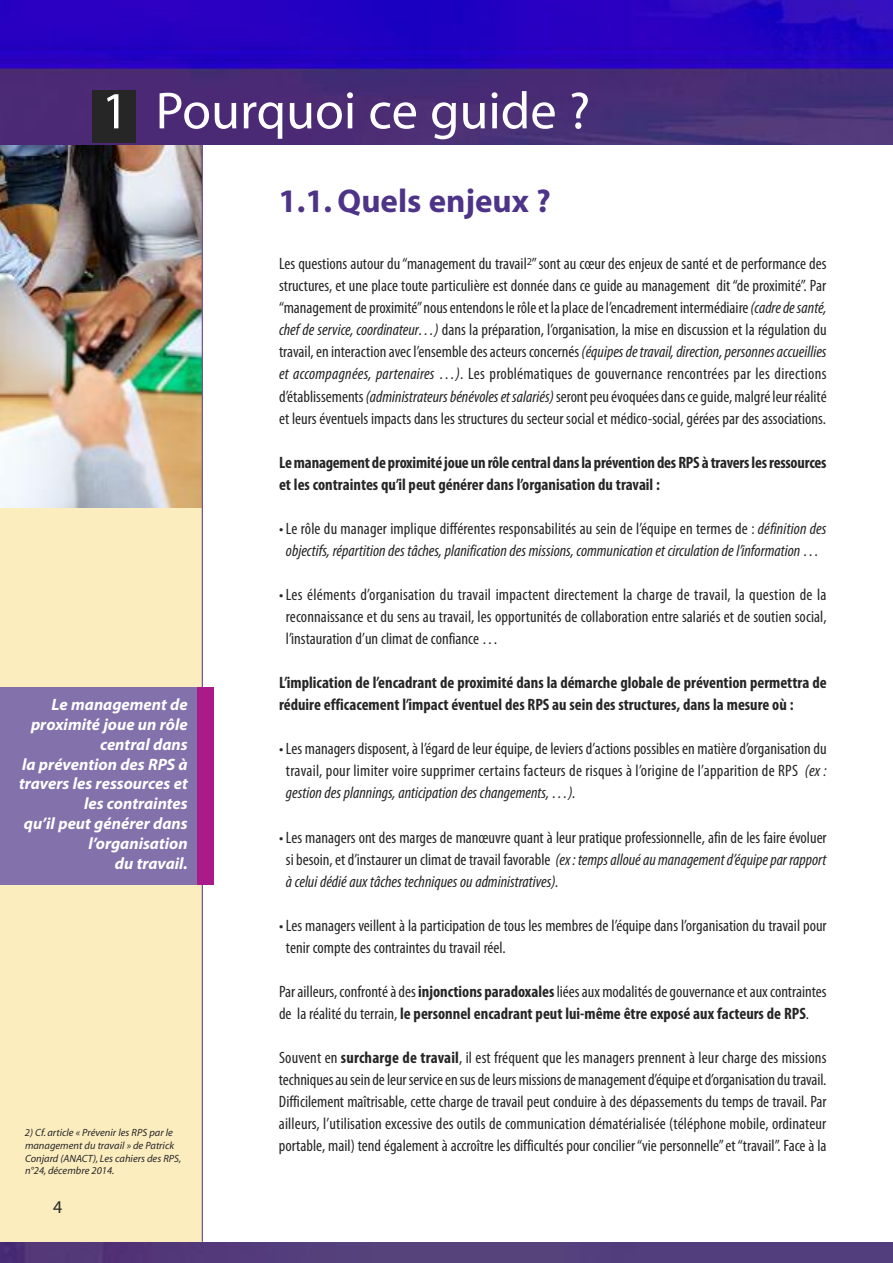
<style>
.page{position:relative;width:893px;height:1263px;background:#fff}
.page>*{position:absolute;margin:0;border:0;box-sizing:border-box;transform-origin:0 0}
.t1{font:52.5px "Myriad";color:#fff}
.t2{font:700 33px "Myriad";color:#4d3488}
.t3{font:18px "Myriad";color:#272627}
.t4{font:condensed 16.5px/22px "Myriad Pro";color:#272627;text-align:justify}
.t5{font:700 condensed 16.5px/22px "Myriad Pro";color:#272627}
.t6{font:italic condensed 16.5px/22px "Myriad Pro";color:#272627;text-align:center}
.t7{font:italic 700 16.5px/19.8px "Myriad Pro";color:#fff;text-align:right}
.t8{font:italic 10.5px/12.6px "Myriad";color:#272627}
.s1{font-style:italic}
.s2{font-style:normal}
.s3{font-weight:700}
</style>
<div class="page">
<div style="left:0;top:77px;width:202px;height:1182px;background:#fcedbf"></div>
<img style="left:0;top:145px;width:202px;height:362px">
<img style="left:0;top:1242px;width:893px;height:21px">
<img style="left:0;top:0;width:893px;height:145px">
<hr style="left:202px;top:144px;width:1px;height:1098px;background:#4d3488">
<div style="left:0;top:687px;width:197px;height:197px;background:#8271ab"></div>
<div style="left:197px;top:687px;width:16px;height:197px;background:#a91b88"></div>
<div style="left:92px;top:90px;width:44px;height:53px;background:#272627"></div>
<h1 class="t1" style="left:102px;top:91px;width:490px">1 Pourquoi ce guide ?</h1>
<p class="t7" style="left:19px;top:696px;width:170px">Le management de proximité joue un rôle central dans<br>la prévention des RPS à travers les ressources et les contraintes<br>qu’il peut générer dans l’organisation<br>du travail.</p>
<p class="t8" style="left:25px;top:1127px;width:158px">2) Cf. article « Prévenir les RPS par le management du travail » de Patrick<br>Conjard (ANACT), Les cahiers des RPS, n°24, décembre 2014.</p>
<p class="t3" style="left:53px;top:1201px;width:11px">4</p>
<h2 class="t2" style="left:278px;top:189px;width:274px">1.1. Quels enjeux ?</h2>
<p class="t4" style="left:279px;top:254px;width:549px">Les questions autour du “management du travail<sup>2</sup>” sont au cœur des enjeux de santé et de performance des structures, et une place toute particulière est donnée dans ce guide au management dit “de proximité”. Par “management de proximité” nous entendons le rôle et la place de l’encadrement intermédiaire <span class="s1">(cadre de santé, chef de service, coordinateur…)</span> dans la préparation, l’organisation, la mise en discussion et la régulation du travail, en interaction avec l’ensemble des acteurs concernés <span class="s1">(équipes de travail, direction, personnes accueillies et accompagnées, partenaires …)</span>. Les problématiques de gouvernance rencontrées par les directions d’établissements <span class="s1">(administrateurs bénévoles et salariés)</span>seront peu évoquées dans ce guide, malgré leur réalité et leurs éventuels impacts dans les structures du secteur social et médico-social, gérées par des associations.</p>
<p class="t5" style="left:279px;top:453px;width:549px">Le management de proximité joue un rôle central dans la prévention des RPS à travers les ressources et les contraintes qu’il peut générer dans l’organisation du travail :</p>
<p class="t6" style="left:279px;top:519px;width:549px"><span class="s2">• Le rôle du manager implique différentes responsabilités au sein de l’équipe en termes de :</span> définition des objectifs, répartition des tâches, planification des missions, communication et circulation de l’information …</p>
<p class="t4" style="left:286px;top:585px;width:542px;text-indent:-7px">• Les éléments d’organisation du travail impactent directement la charge de travail, la question de la reconnaissance et du sens au travail, les opportunités de collaboration entre salariés et de soutien social, l’instauration d’un climat de confiance …</p>
<p class="t5" style="left:279px;top:673px;width:549px">L’implication de l’encadrant de proximité dans la démarche globale de prévention permettra de réduire efficacement l’impact éventuel des RPS au sein des structures, dans la mesure où :</p>
<p class="t4" style="left:286px;top:739px;width:542px;text-indent:-7px">• Les managers disposent, à l’égard de leur équipe, de leviers d’actions possibles en matière d’organisation du travail, pour limiter voire supprimer certains facteurs de risques à l’origine de l’apparition de RPS <span class="s1">(ex : gestion des plannings, anticipation des changements, …).</span></p>
<p class="t4" style="left:286px;top:827px;width:542px;text-indent:-7px">• Les managers ont des marges de manœuvre quant à leur pratique professionnelle, afin de les faire évoluer si besoin, et d’instaurer un climat de travail favorable <span class="s1">(ex : temps alloué au management d’équipe par rapport à celui dédié aux tâches techniques ou administratives).</span></p>
<p class="t4" style="left:286px;top:916px;width:542px;text-indent:-7px">• Les managers veillent à la participation de tous les membres de l’équipe dans l’organisation du travail pour tenir compte des contraintes du travail réel.</p>
<p class="t4" style="left:279px;top:982px;width:549px">Par ailleurs, confronté à des <span class="s3">injonctions paradoxales</span>liées aux modalités de gouvernance et aux contraintes de la réalité du terrain, <span class="s3">le personnel encadrant peut lui-même être exposé aux facteurs de RPS</span>.</p>
<p class="t4" style="left:279px;top:1048px;width:549px">Souvent en <span class="s3">surcharge de travail</span>, il est fréquent que les managers prennent à leur charge des missions techniques au sein de leur service en sus de leurs missions de management d’équipe et d’organisation du travail.<br>Difficilement maîtrisable, cette charge de travail peut conduire à des dépassements du temps de travail. Par ailleurs, l’utilisation excessive des outils de communication dématérialisée (téléphone mobile, ordinateur portable, mail) tend également à accroître les difficultés pour concilier “vie personnelle” et “travail”. Face à la</p>
</div>
